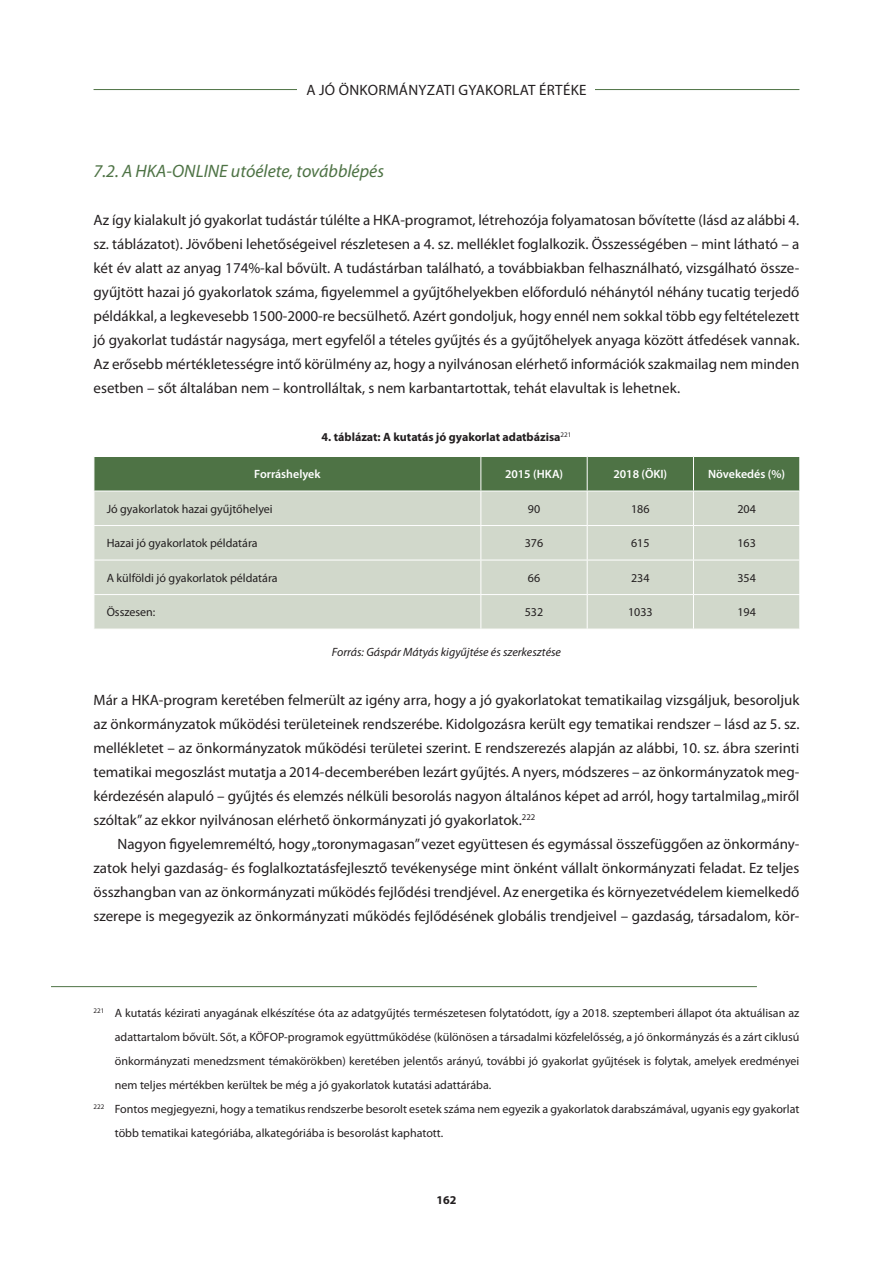
<style>
.page{position:relative;width:893px;height:1263px;background:#fff}
.page>*{position:absolute;margin:0;border:0;box-sizing:border-box;transform-origin:0 0}
._3_cím{font:italic 18px "Myriad Pro";color:#4e7345}
.első_bekezdés{font:15px/24px "Myriad Pro";color:#231f20;text-align:justify}
.kenyér{font:15px/24px "Myriad Pro";color:#231f20;text-align:justify}
.első_bekezdés-2{font:15px "Myriad Pro";letter-spacing:.02em;color:#231f20}
.lábjegyzet{font:12px/24px "Myriad Pro";color:#231f20;text-align:justify}
.táblázat{font:12px "Myriad Pro";color:#231f20}
.forrás_képalá{font:700 12px "Myriad Pro";color:#231f20}
.forrás_képalá-2{font:italic 12px "Myriad Pro";color:#231f20}
.táblafej{font:600 12px "Myriad Pro";color:#fff}
</style>
<div class="page">
<hr style="left:94px;top:89px;width:705px;height:1px;background:#4e7345">
<div style="left:298px;top:75px;width:297px;height:29px;background:#fff"></div>
<div style="left:95px;top:457px;width:704px;height:34px;background:#4e7345"></div>
<div style="left:95px;top:492px;width:704px;height:137px;background:#d1d8cb"></div>
<hr style="left:480px;top:457px;width:1px;height:34px;background:#fff">
<hr style="left:587px;top:457px;width:1px;height:34px;background:#fff">
<hr style="left:693px;top:457px;width:1px;height:34px;background:#fff">
<hr style="left:480px;top:491px;width:1px;height:34px;background:#fff">
<hr style="left:587px;top:491px;width:1px;height:34px;background:#fff">
<hr style="left:693px;top:491px;width:1px;height:34px;background:#fff">
<hr style="left:94px;top:525px;width:387px;height:1px;background:#fff">
<hr style="left:481px;top:525px;width:106px;height:1px;background:#fff">
<hr style="left:480px;top:526px;width:1px;height:34px;background:#fff">
<hr style="left:587px;top:525px;width:106px;height:1px;background:#fff">
<hr style="left:587px;top:526px;width:1px;height:34px;background:#fff">
<hr style="left:693px;top:525px;width:107px;height:1px;background:#fff">
<hr style="left:693px;top:526px;width:1px;height:34px;background:#fff">
<hr style="left:94px;top:560px;width:387px;height:1px;background:#fff">
<hr style="left:481px;top:560px;width:106px;height:1px;background:#fff">
<hr style="left:480px;top:560px;width:1px;height:34px;background:#fff">
<hr style="left:587px;top:560px;width:106px;height:1px;background:#fff">
<hr style="left:587px;top:560px;width:1px;height:34px;background:#fff">
<hr style="left:693px;top:560px;width:107px;height:1px;background:#fff">
<hr style="left:693px;top:560px;width:1px;height:34px;background:#fff">
<hr style="left:94px;top:594px;width:387px;height:1px;background:#fff">
<hr style="left:481px;top:594px;width:106px;height:1px;background:#fff">
<hr style="left:480px;top:595px;width:1px;height:34px;background:#fff">
<hr style="left:587px;top:594px;width:106px;height:1px;background:#fff">
<hr style="left:587px;top:595px;width:1px;height:34px;background:#fff">
<hr style="left:693px;top:594px;width:107px;height:1px;background:#fff">
<hr style="left:693px;top:595px;width:1px;height:34px;background:#fff">
<hr style="left:51px;top:986px;width:706px;height:1px;background:#4e7345">
<p class="első_bekezdés-2" style="left:306px;top:81px;width:281px">A JÓ ÖNKORMÁNYZATI GYAKORLAT ÉRTÉKE</p>
<p class="_3_cím" style="left:94px;top:160px;width:292px">7.2. A HKA-ONLINE utóélete, továbblépés</p>
<p class="első_bekezdés" style="left:94px;top:208px;width:707px">Az így kialakult jó gyakorlat tudástár túlélte a HKA-programot, létrehozója folyamatosan bővítette (lásd az alábbi 4. sz. táblázatot). Jövőbeni lehetőségeivel részletesen a 4. sz. melléklet foglalkozik. Összességében – mint látható – a két év alatt az anyag 174%-kal bővült. A tudástárban található, a továbbiakban felhasználható, vizsgálható össze&shy;gyűjtött hazai jó gyakorlatok száma, figyelemmel a gyűjtőhelyekben előforduló néhánytól néhány tucatig terjedő példákkal, a legkevesebb 1500-2000-re becsülhető. Azért gondoljuk, hogy ennél nem sokkal több egy feltételezett jó gyakorlat tudástár nagysága, mert egyfelől a tételes gyűjtés és a gyűjtőhelyek anyaga között átfedések vannak.<br>Az erősebb mértékletességre intő körülmény az, hogy a nyilvánosan elérhető információk szakmailag nem minden esetben – sőt általában nem – kontrolláltak, s nem karbantartottak, tehát elavultak is lehetnek.</p>
<p class="forrás_képalá" style="left:322px;top:429px;width:251px">4. táblázat: A kutatás jó gyakorlat adatbázisa<sup>221</sup></p>
<p class="táblafej" style="left:254px;top:467px;width:68px">Forráshelyek</p>
<p class="táblafej" style="left:505px;top:467px;width:60px">2015 (HKA)</p>
<p class="táblafej" style="left:613px;top:467px;width:55px">2018 (ÖKI)</p>
<p class="táblafej" style="left:708px;top:467px;width:79px">Növekedés (%)</p>
<p class="táblázat" style="left:107px;top:501px;width:168px">Jó gyakorlatok hazai gyűjtőhelyei</p>
<p class="táblázat" style="left:528px;top:501px;width:14px">90</p>
<p class="táblázat" style="left:631px;top:501px;width:20px">186</p>
<p class="táblázat" style="left:737px;top:501px;width:20px">204</p>
<p class="táblázat" style="left:107px;top:536px;width:153px">Hazai jó gyakorlatok példatára</p>
<p class="táblázat" style="left:525px;top:536px;width:20px">376</p>
<p class="táblázat" style="left:631px;top:536px;width:20px">615</p>
<p class="táblázat" style="left:737px;top:536px;width:20px">163</p>
<p class="táblázat" style="left:107px;top:570px;width:173px">A külföldi jó gyakorlatok példatára</p>
<p class="táblázat" style="left:528px;top:570px;width:14px">66</p>
<p class="táblázat" style="left:631px;top:570px;width:20px">234</p>
<p class="táblázat" style="left:737px;top:570px;width:20px">354</p>
<p class="táblázat" style="left:107px;top:605px;width:50px">Összesen:</p>
<p class="táblázat" style="left:525px;top:605px;width:20px">532</p>
<p class="táblázat" style="left:628px;top:605px;width:26px">1033</p>
<p class="táblázat" style="left:737px;top:605px;width:20px">194</p>
<p class="forrás_képalá-2" style="left:332px;top:645px;width:231px">Forrás: Gáspár Mátyás kigyűjtése és szerkesztése</p>
<p class="első_bekezdés" style="left:94px;top:688px;width:707px">Már a HKA-program keretében felmerült az igény arra, hogy a jó gyakorlatokat tematikailag vizsgáljuk, besoroljuk az önkormányzatok működési területeinek rendszerébe. Kidolgozásra került egy tematikai rendszer – lásd az 5. sz. mellékletet – az önkormányzatok működési területei szerint. E rendszerezés alapján az alábbi, 10. sz. ábra szerinti tematikai megoszlást mutatja a 2014-decemberében lezárt gyűjtés. A nyers, módszeres – az önkormányzatok meg&shy;kérdezésén alapuló – gyűjtés és elemzés nélküli besorolás nagyon általános képet ad arról, hogy tartalmilag „miről szóltak” az ekkor nyilvánosan elérhető önkormányzati jó gyakorlatok.<sup>222</sup></p>
<p class="kenyér" style="left:94px;top:832px;width:707px;text-indent:24px">Nagyon figyelemreméltó, hogy „toronymagasan” vezet együttesen és egymással összefüggően az önkormány&shy;zatok helyi gazdaság- és foglalkoztatásfejlesztő tevékenysége mint önként vállalt önkormányzati feladat. Ez teljes összhangban van az önkormányzati működés fejlődési trendjével. Az energetika és környezetvédelem kiemelkedő szerepe is megegyezik az önkormányzati működés fejlődésének globális trendjeivel – gazdaság, társadalom, kör-</p>
<p class="lábjegyzet" style="left:115px;top:1001px;width:686px;text-indent:-21px"><sup>221</sup> A kutatás kézirati anyagának elkészítése óta az adatgyűjtés természetesen folytatódott, így a 2018. szeptemberi állapot óta aktuálisan az adattartalom bővült. Sőt, a KÖFOP-programok együttműködése (különösen a társadalmi közfelelősség, a jó önkormányzás és a zárt ciklusú önkormányzati menedzsment témakörökben) keretében jelentős arányú, további jó gyakorlat gyűjtések is folytak, amelyek eredményei nem teljes mértékben kerültek be még a jó gyakorlatok kutatási adattárába.</p>
<p class="lábjegyzet" style="left:115px;top:1097px;width:686px;text-indent:-21px"><sup>222</sup> Fontos megjegyezni, hogy a tematikus rendszerbe besorolt esetek száma nem egyezik a gyakorlatok darabszámával, ugyanis egy gyakorlat több tematikai kategóriába, alkategóriába is besorolást kaphatott.</p>
<p class="forrás_képalá" style="left:436px;top:1192px;width:21px">162</p>
</div>
